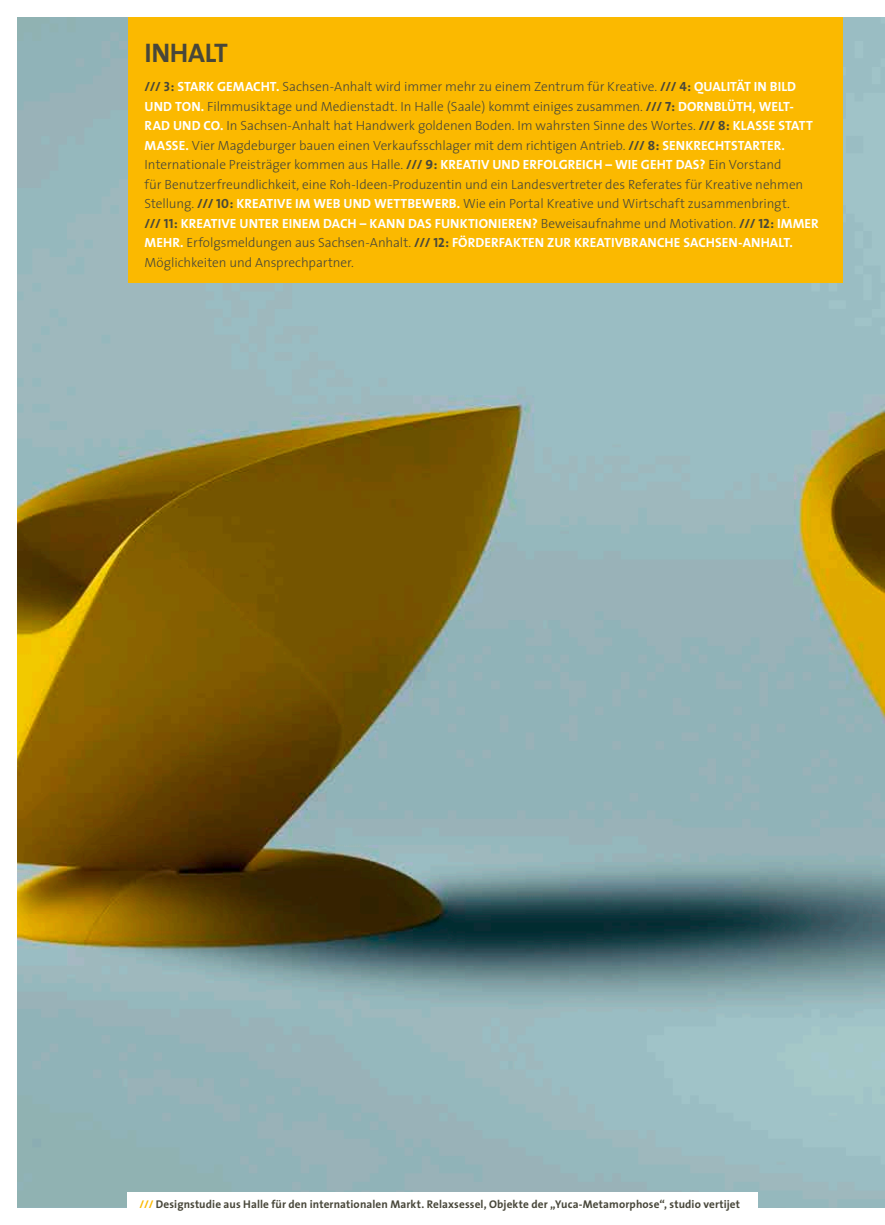
<style>
.page{position:relative;width:885px;height:1225px;background:#fff}
.page>*{position:absolute;margin:0;border:0;box-sizing:border-box;transform-origin:0 0}
.t1{font:700 27px "The Sans";letter-spacing:-.015em;color:#48473a}
.t2{font:300 13.35px/19.5px "The Sans";letter-spacing:-.005em;color:#48473a}
.t3{font:700 13.35px "The Sans";color:#fff}
.t4{font:700 11.25px "The Sans";letter-spacing:.01em;color:#48473a}
.s1{font-weight:700}
.s2{font-family:"The Sans Bold Caps";font-weight:400}
.s3{font-weight:700;color:#fff}
.s4{color:#fbb900}
</style>
<div class="page">
<img style="left:17px;top:17px;width:867px;height:1191px">
<div style="left:128px;top:17px;width:714px;height:266px;background:#fbb900"></div>
<div style="left:128px;top:1192px;width:630px;height:33px;background:#fff"></div>
<h1 class="t1" style="left:145px;top:30px;width:85px">INHALT</h1>
<p class="t2" style="left:145px;top:77px;width:675px"><span class="s1">///</span> <span class="s2">3</span><span class="s1">:</span> <span class="s3">STARK GEMACHT.</span> Sachsen-Anhalt wird immer mehr zu einem Zentrum für Kreative. <span class="s1">///</span> <span class="s2">4:</span> <span class="s3">QUALITÄT IN BILD UND TON.</span> Filmmusiktage und Medienstadt. In Halle (Saale) kommt einiges zusammen. <span class="s1">///</span> <span class="s2">7:</span> <span class="s3">DORNBLÜTH, WELT-RAD UND CO.</span> In Sachsen-Anhalt hat Handwerk goldenen Boden. Im wahrsten Sinne des Wortes. <span class="s1">///</span> <span class="s2">8:</span> <span class="s3">KLASSE STATT MASSE.</span> Vier Magdeburger bauen einen Verkaufsschlager mit dem richtigen Antrieb. <span class="s1">///</span> <span class="s2">8:</span> <span class="s3">SENKRECHTSTARTER.<br></span>Internationale Preisträger kommen aus Halle. <span class="s1">///</span> <span class="s2">9:</span> <span class="s3">KREATIV UND ERFOLGREICH – WIE GEHT DAS?</span> Ein Vorstand<br>für Benutzerfreundlichkeit, eine Roh-Ideen-Produzentin und ein Landesvertreter des Referates für Kreative nehmen Stellung. <span class="s1">///</span> <span class="s2">10:</span> <span class="s3">KREATIVE IM WEB UND WETTBEWERB.</span> Wie ein Portal Kreative und Wirtschaft zusammenbringt.<br><span class="s1">///</span> <span class="s2">11:</span> <span class="s3">KREATIVE UNTER EINEM DACH – KANN DAS FUNKTIONIEREN?</span> Beweisaufnahme und Motivation. <span class="s1">///</span> <span class="s2">12:</span> <span class="s3">IMMER MEHR.</span> Erfolgsmeldungen aus Sachsen-Anhalt. <span class="s1">///</span> <span class="s2">12:</span> <span class="s3">FÖRDERFA</span></p>
<p class="t3" style="left:513px;top:232px;width:17px">KTEN</p>
<p class="t3" style="left:547px;top:232px;width:9px">ZUR</p>
<p class="t3" style="left:574px;top:232px;width:17px">KREATIVBRANCHE</p>
<p class="t3" style="left:683px;top:232px;width:9px">SACHSEN</p>
<p class="t3" style="left:738px;top:232px;width:14px">-ANHALT</p>
<p class="t3" style="left:789px;top:232px;width:5px">.</p>
<p class="t2" style="left:145px;top:252px;width:211px">Möglichkeiten und Ansprechpartner.</p>
<p class="t4" style="left:139px;top:1194px;width:602px"><span class="s4">///</span> DESIGNSTUDIE AUS HALLE FÜR DEN INTERNATIONALEN MARKT. RELAXSESSEL, OBJEKTE DER „YUCA-METAMORPHOSE“, STUDIO VERTIJET</p>
</div>
